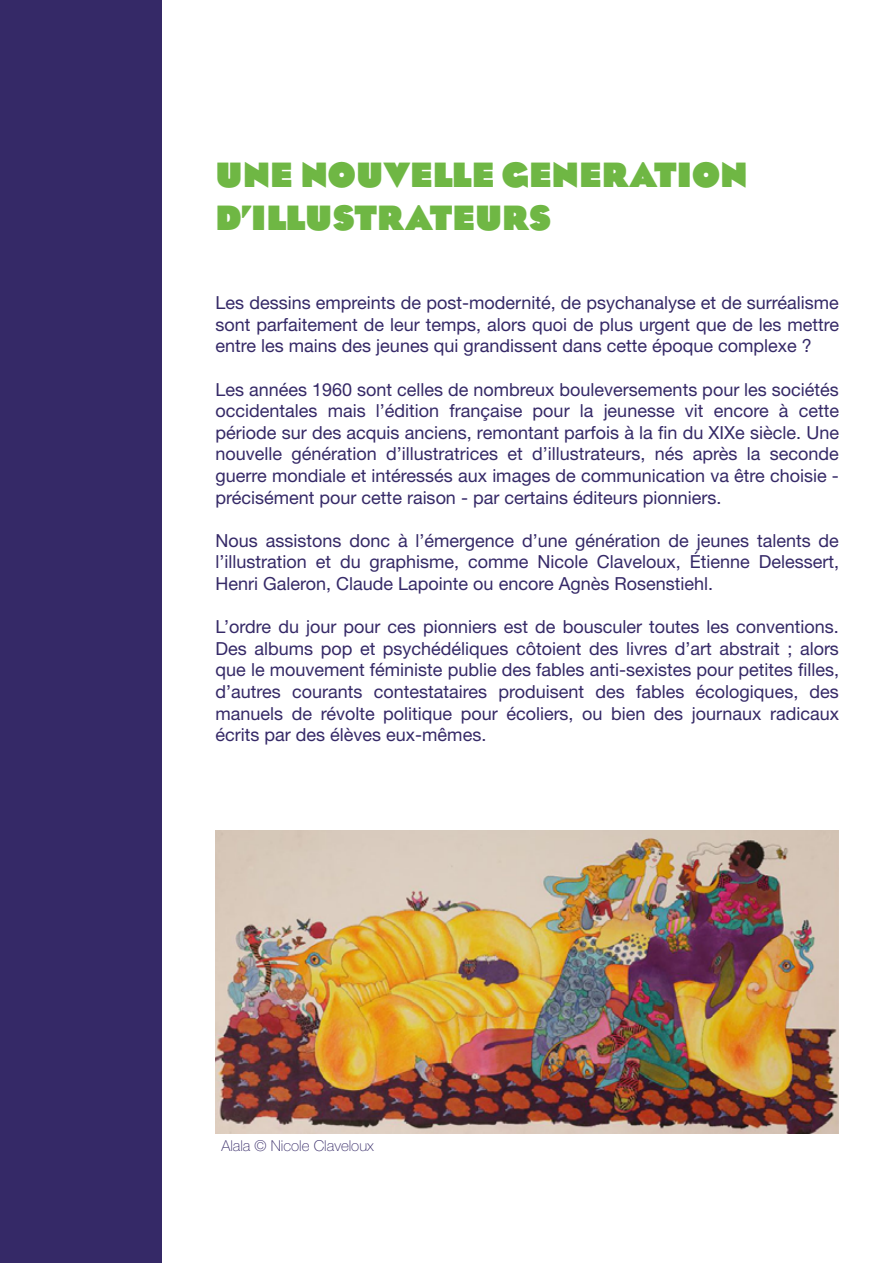
<style>
.page{position:relative;width:893px;height:1263px;background:#fff}
.page>*{position:absolute;margin:0;border:0;box-sizing:border-box;transform-origin:0 0}
.t1{font:900 36px/43.2px "Eagle";color:#6fb744}
.t2{font:18px/21.6px "Helvetica Neue LT 55 Rm";color:#352967;text-align:justify}
.t3{font:15px "Helvetica Neue LT 35 Th";color:#352967}
</style>
<div class="page">
<div style="left:0;top:0;width:162px;height:1263px;background:#352967"></div>
<img style="left:216px;top:830px;width:623px;height:303px">
<h1 class="t1" style="left:216px;top:153px;width:534px">UNE NOUVELLE GENERATION<br>D’ILLUSTRATEURS</h1>
<p class="t2" style="left:216px;top:292px;width:625px">Les dessins empreints de post-modernité, de psychanalyse et de surréalisme sont parfaitement de leur temps, alors quoi de plus urgent que de les mettre entre les mains des jeunes qui grandissent dans cette époque complexe ?</p>
<p class="t2" style="left:216px;top:378px;width:625px">Les années 1960 sont celles de nombreux bouleversements pour les sociétés occidentales mais l’édition française pour la jeunesse vit encore à cette période sur des acquis anciens, remontant parfois à la fin du XIXe siècle. Une nouvelle génération d’illustratrices et d’illustrateurs, nés après la seconde guerre mondiale et intéressés aux images de communication va être choisie - précisément pour cette raison - par certains éditeurs pionniers.</p>
<p class="t2" style="left:216px;top:529px;width:625px">Nous assistons donc à l’émergence d’une génération de jeunes talents de l’illustration et du graphisme, comme Nicole Claveloux, Étienne Delessert, Henri Galeron, Claude Lapointe ou encore Agnès Rosenstiehl.</p>
<p class="t2" style="left:216px;top:616px;width:625px">L’ordre du jour pour ces pionniers est de bousculer toutes les conventions.<br>Des albums pop et psychédéliques côtoient des livres d’art abstrait ; alors que le mouvement féministe publie des fables anti-sexistes pour petites filles, d’autres courants contestataires produisent des fables écologiques, des manuels de révolte politique pour écoliers, ou bien des journaux radicaux écrits par des élèves eux-mêmes.</p>
<p class="t3" style="left:221px;top:1136px;width:154px">Alala © Nicole Claveloux</p>
</div>
